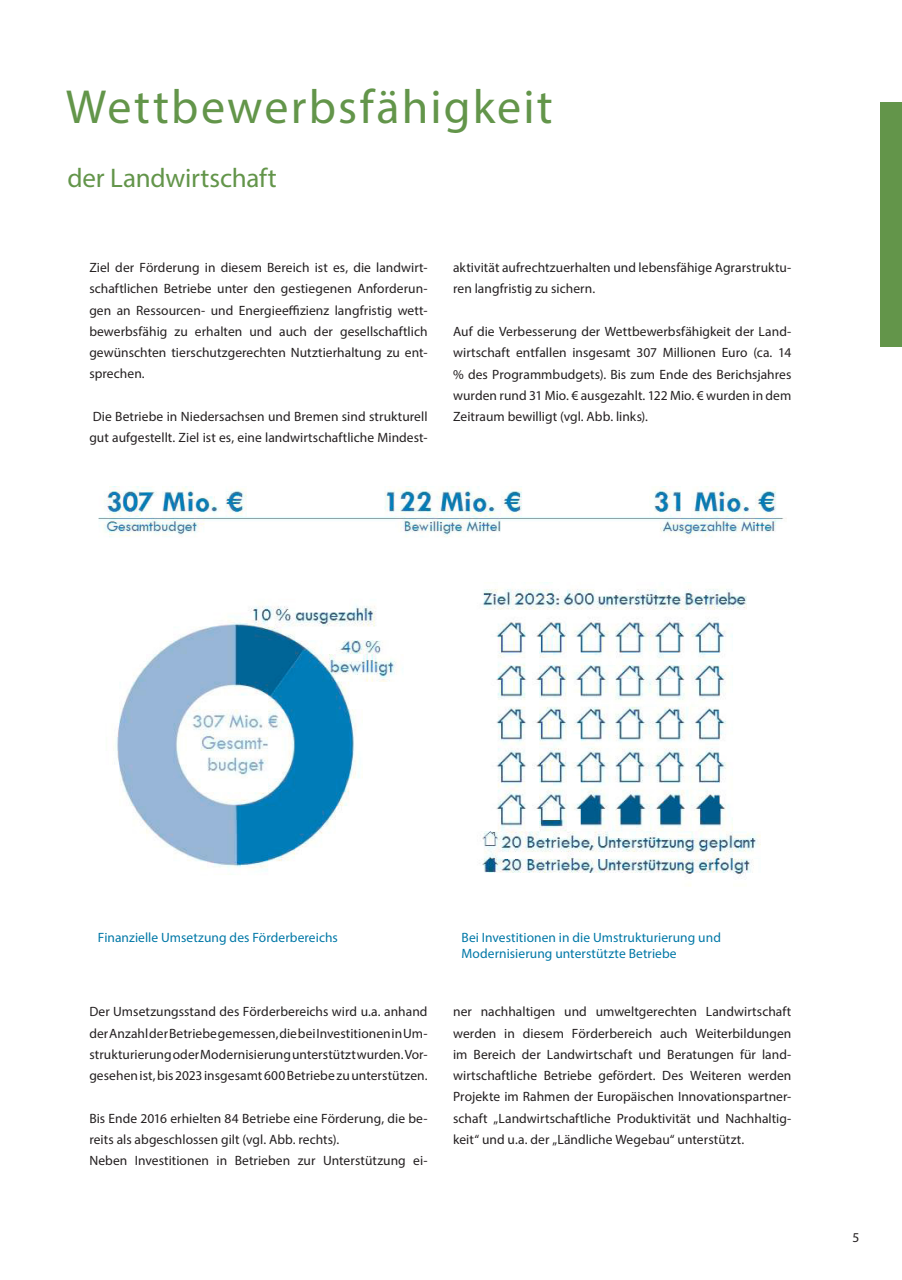
<style>
.page{position:relative;width:902px;height:1280px;background:#fff}
.page>*{position:absolute;margin:0;border:0;box-sizing:border-box;transform-origin:0 0}
.t1{font:48px "Myriad Pro";letter-spacing:.045em;color:#63954a}
.t2{font:27px "Myriad Pro";letter-spacing:-.01em;color:#63954a}
.t3{font:13.5px/21.3px "Myriad Pro";letter-spacing:.005em;color:#231f20;text-align:justify}
.t4{font:13.5px/16.2px "Myriad Pro";letter-spacing:.005em;color:#0078a7}
</style>
<div class="page">
<div style="left:880px;top:102px;width:21px;height:245px;background:#63954a"></div>
<img style="left:98px;top:487px;width:689px;height:51px">
<img style="left:113px;top:605px;width:290px;height:270px">
<img style="left:479px;top:589px;width:282px;height:297px">
<h1 class="t1" style="left:66px;top:78px;width:488px">Wettbewerbsfähigkeit</h1>
<h2 class="t2" style="left:67px;top:161px;width:211px">der Landwirtschaft</h2>
<p class="t3" style="left:89px;top:257px;width:340px">Ziel der Förderung in diesem Bereich ist es, die landwirt&shy;schaftlichen Betriebe unter den gestiegenen Anforderun&shy;gen an Ressourcen- und Energieeffizienz langfristig wett&shy;bewerbsfähig zu erhalten und auch der gesellschaftlich gewünschten tierschutzgerechten Nutztierhaltung zu ent&shy;sprechen.</p>
<p class="t3" style="left:89px;top:406px;width:340px">Die Betriebe in Niedersachsen und Bremen sind strukturell gut aufgestellt. Ziel ist es, eine landwirtschaftliche Mindest-</p>
<p class="t3" style="left:453px;top:257px;width:340px">aktivität aufrechtzuerhalten und lebensfähige Agrarstruktu&shy;ren langfristig zu sichern.</p>
<p class="t3" style="left:453px;top:321px;width:340px">Auf die Verbesserung der Wettbewerbsfähigkeit der Land&shy;wirtschaft entfallen insgesamt 307 Millionen Euro (ca. 14 % des Programmbudgets). Bis zum Ende des Berichsjahres wurden rund 31 Mio. € ausgezahlt. 122 Mio. € wurden in dem Zeitraum bewilligt (vgl. Abb. links).</p>
<p class="t4" style="left:98px;top:929px;width:241px">Finanzielle Umsetzung des Förderbereichs</p>
<p class="t4" style="left:461px;top:929px;width:261px">Bei Investitionen in die Umstrukturierung und<br>Modernisierung unterstützte Betriebe</p>
<p class="t3" style="left:89px;top:1001px;width:340px">Der Umsetzungsstand des Förderbereichs wird u.a. anhand der Anzahl der Betriebe gemessen, die bei Investitionen in Um&shy;strukturierung oder Modernisierung unterstützt wurden. Vor&shy;gesehen ist, bis 2023 insgesamt 600 Betriebe zu unterstützen.</p>
<p class="t3" style="left:89px;top:1107px;width:340px;text-align:left">Bis Ende 2016 erhielten 84 Betriebe eine Förderung, die be&shy;reits als abgeschlossen gilt (vgl. Abb. rechts).<br>Neben Investitionen in Betrieben zur Unterstützung ei-</p>
<p class="t3" style="left:453px;top:1001px;width:340px">ner nachhaltigen und umweltgerechten Landwirtschaft werden in diesem Förderbereich auch Weiterbildungen im Bereich der Landwirtschaft und Beratungen für land&shy;wirtschaftliche Betriebe gefördert. Des Weiteren werden Projekte im Rahmen der Europäischen Innovationspartner&shy;schaft „Landwirtschaftliche Produktivität und Nachhaltig&shy;keit“ und u.a. der „Ländliche Wegebau“ unterstützt.</p>
<p class="t3" style="left:852px;top:1226px;width:8px">5</p>
</div>
